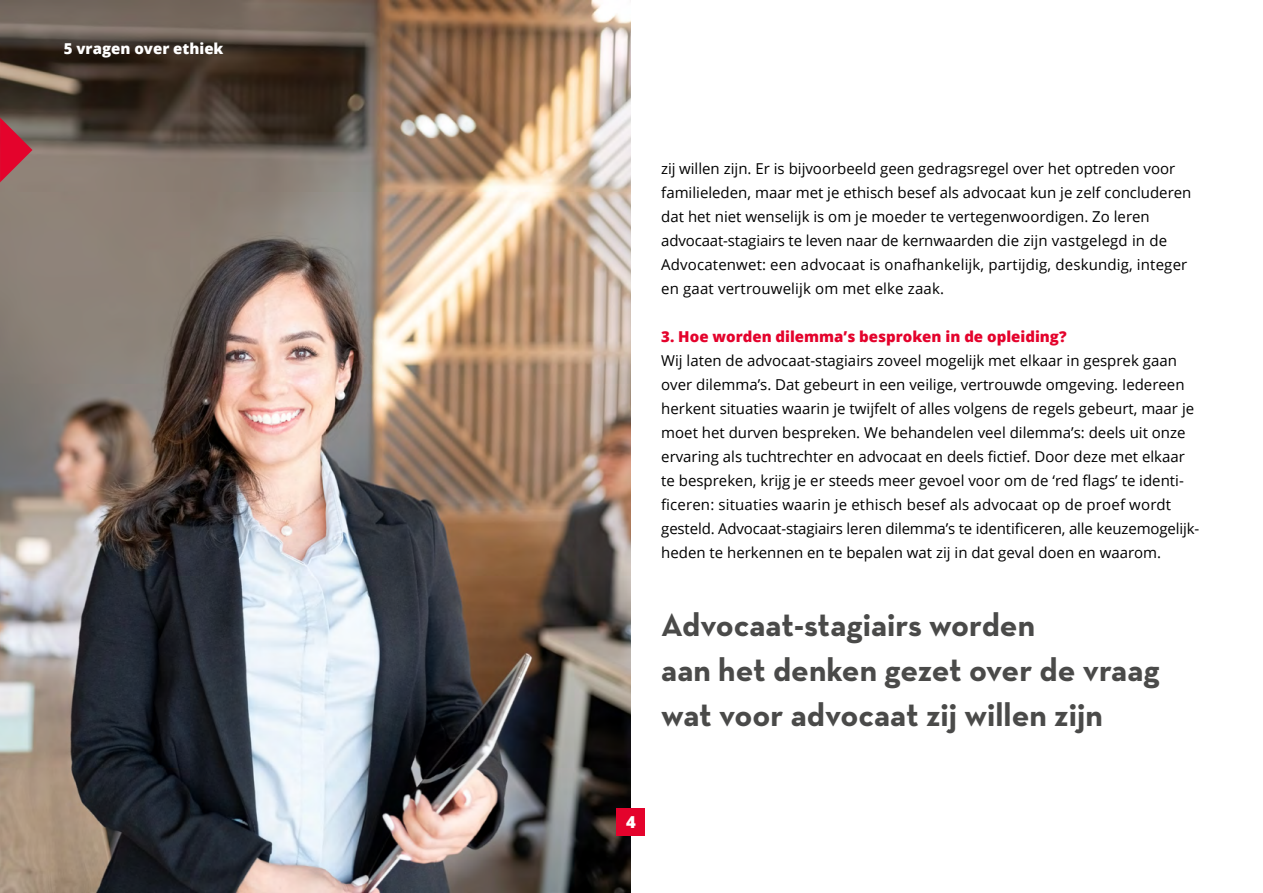
<style>
.page{position:relative;width:1263px;height:893px;background:#fff}
.page>*{position:absolute;margin:0;border:0;box-sizing:border-box;transform-origin:0 0}
._11-NOvA-Quote{font:700 33px/45px "Neutra Text";color:#4a4a49}
.t1{font:800 16.5px "Open Sans";color:#fff}
._04_NOvA-Platte_teks{font:15px/24px "Open Sans";color:#000}
._06_NOvA-Tussenkop{font:800 15px "Open Sans";color:#e4032c}
._06_NOvA-Tussenkop-2{font:800 15px "Open Sans";color:#fff}
</style>
<div class="page">
<img style="left:0;top:0;width:631px;height:893px">
<svg style="left:0;top:118px;width:32px;height:64px;background:#b53d4d"></svg>
<div style="left:616px;top:808px;width:29px;height:27px;background:#e4032c"></div>
<p class="_06_NOvA-Tussenkop-2" style="left:64px;top:37px;width:161px">5 vragen over ethiek</p>
<p class="_04_NOvA-Platte_teks" style="left:661px;top:156px;width:532px">zij willen zijn. Er is bijvoorbeeld geen gedragsregel over het optreden voor familieleden, maar met je ethisch besef als advocaat kun je zelf concluderen dat het niet wenselijk is om je moeder te vertegenwoordigen. Zo leren advocaat-stagiairs te leven naar de kernwaarden die zijn vastgelegd in de Advocatenwet: een advocaat is onafhankelijk, partijdig, deskundig, integer en gaat vertrouwelijk om met elke zaak.</p>
<p class="_06_NOvA-Tussenkop" style="left:661px;top:325px;width:407px">3. Hoe worden dilemma’s besproken in de opleiding?</p>
<p class="_04_NOvA-Platte_teks" style="left:661px;top:348px;width:539px">Wij laten de advocaat-stagiairs zoveel mogelijk met elkaar in gesprek gaan over dilemma’s. Dat gebeurt in een veilige, vertrouwde omgeving. Iedereen herkent situaties waarin je twijfelt of alles volgens de regels gebeurt, maar je moet het durven bespreken. We behandelen veel dilemma’s: deels uit onze ervaring als tuchtrechter en advocaat en deels fictief. Door deze met elkaar te bespreken, krijg je er steeds meer gevoel voor om de ‘red flags’ te identi&shy;ficeren: situaties waarin je ethisch besef als advocaat op de proef wordt gesteld. Advocaat-stagiairs leren dilemma’s te identificeren, alle keuzemogelijk&shy;heden te herkennen en te bepalen wat zij in dat geval doen en waarom.</p>
<p class="_11-NOvA-Quote" style="left:661px;top:602px;width:500px">Advocaat-stagiairs worden<br>aan het denken gezet over de vraag wat voor advocaat zij willen zijn</p>
<p class="t1" style="left:626px;top:809px;width:11px">4</p>
</div>
